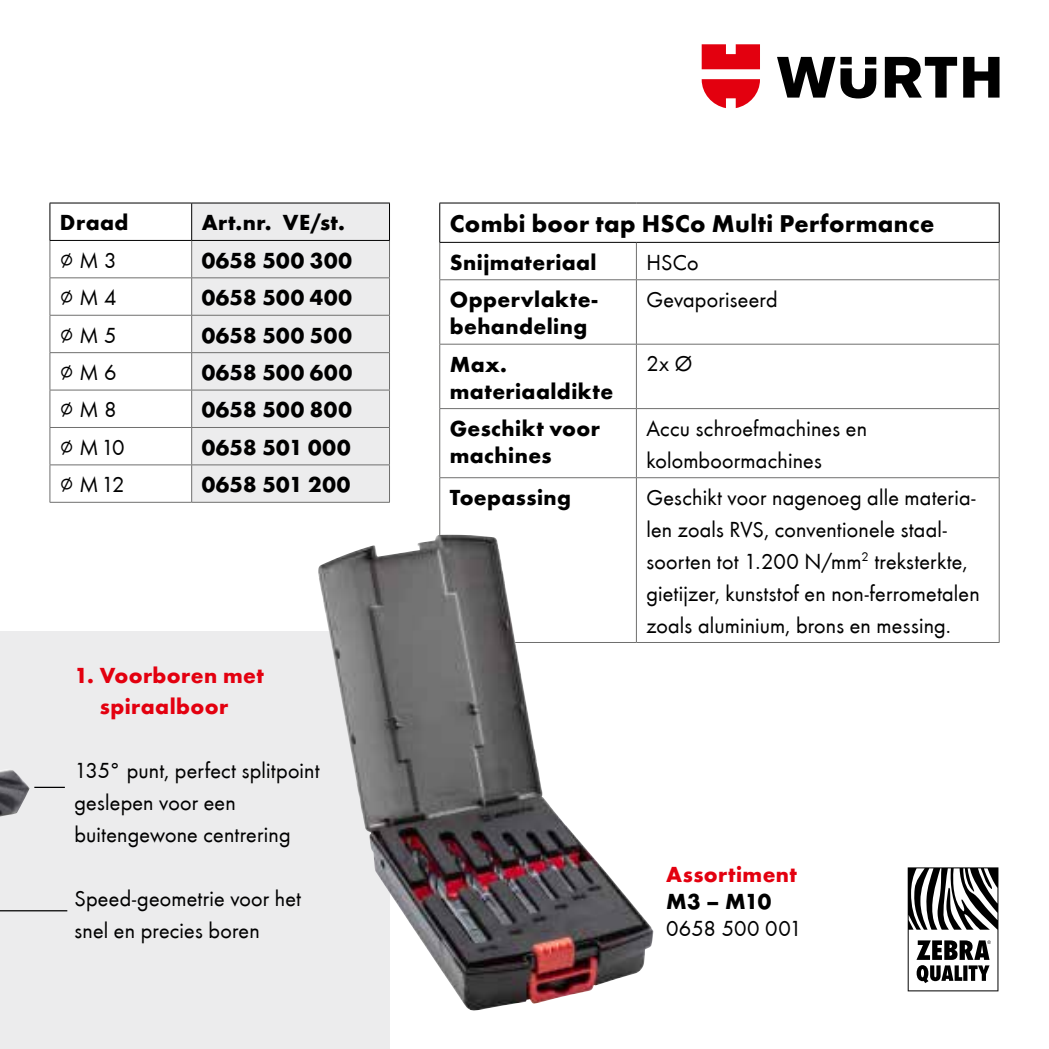
<style>
.page{position:relative;width:1049px;height:1049px;background:#fff}
.page>*{position:absolute;margin:0;border:0;box-sizing:border-box;transform-origin:0 0}
.t1{font:700 25px "Wuerth";letter-spacing:.015em;color:#000}
.t2{font:22.5px/32px "Wuerth";letter-spacing:.01em;color:#000}
.t3{font:700 22.5px/27px "Wuerth";letter-spacing:.02em;color:#000}
.t4{font:700 22.5px/32px "Wuerth";letter-spacing:.015em;color:#e3000f;text-align:center}
.s1{font-weight:700}
</style>
<div class="page">
<div style="left:0;top:631px;width:390px;height:418px;background:#ececed"></div>
<div style="left:192px;top:203px;width:197px;height:37px;background:#ececed"></div>
<div style="left:192px;top:241px;width:197px;height:261px;background:#ececed"></div>
<hr style="left:49px;top:241px;width:1px;height:36px;background:#6f6f6e">
<hr style="left:191px;top:241px;width:1px;height:36px;background:#6f6f6e">
<hr style="left:389px;top:241px;width:1px;height:36px;background:#6f6f6e">
<hr style="left:50px;top:277px;width:142px;height:1px;background:#6f6f6e">
<hr style="left:49px;top:278px;width:1px;height:37px;background:#6f6f6e">
<hr style="left:192px;top:277px;width:198px;height:1px;background:#6f6f6e">
<hr style="left:191px;top:278px;width:1px;height:37px;background:#6f6f6e">
<hr style="left:389px;top:278px;width:1px;height:37px;background:#6f6f6e">
<hr style="left:50px;top:315px;width:142px;height:1px;background:#6f6f6e">
<hr style="left:49px;top:316px;width:1px;height:36px;background:#6f6f6e">
<hr style="left:192px;top:315px;width:198px;height:1px;background:#6f6f6e">
<hr style="left:191px;top:316px;width:1px;height:36px;background:#6f6f6e">
<hr style="left:389px;top:316px;width:1px;height:36px;background:#6f6f6e">
<hr style="left:50px;top:352px;width:142px;height:1px;background:#6f6f6e">
<hr style="left:49px;top:353px;width:1px;height:37px;background:#6f6f6e">
<hr style="left:192px;top:352px;width:198px;height:1px;background:#6f6f6e">
<hr style="left:191px;top:353px;width:1px;height:37px;background:#6f6f6e">
<hr style="left:389px;top:353px;width:1px;height:37px;background:#6f6f6e">
<hr style="left:50px;top:390px;width:142px;height:1px;background:#6f6f6e">
<hr style="left:49px;top:390px;width:1px;height:37px;background:#6f6f6e">
<hr style="left:192px;top:390px;width:198px;height:1px;background:#6f6f6e">
<hr style="left:191px;top:390px;width:1px;height:37px;background:#6f6f6e">
<hr style="left:389px;top:390px;width:1px;height:37px;background:#6f6f6e">
<hr style="left:50px;top:427px;width:142px;height:1px;background:#6f6f6e">
<hr style="left:49px;top:428px;width:1px;height:37px;background:#6f6f6e">
<hr style="left:192px;top:427px;width:198px;height:1px;background:#6f6f6e">
<hr style="left:191px;top:428px;width:1px;height:37px;background:#6f6f6e">
<hr style="left:389px;top:428px;width:1px;height:37px;background:#6f6f6e">
<hr style="left:50px;top:464px;width:142px;height:1px;background:#6f6f6e">
<hr style="left:49px;top:465px;width:1px;height:37px;background:#6f6f6e">
<hr style="left:192px;top:464px;width:198px;height:1px;background:#6f6f6e">
<hr style="left:191px;top:465px;width:1px;height:37px;background:#6f6f6e">
<hr style="left:389px;top:465px;width:1px;height:37px;background:#6f6f6e">
<hr style="left:50px;top:502px;width:142px;height:1px;background:#6f6f6e">
<hr style="left:192px;top:502px;width:198px;height:1px;background:#6f6f6e">
<hr style="left:50px;top:203px;width:142px;height:1px;background:#000">
<hr style="left:49px;top:203px;width:1px;height:37px;background:#000">
<hr style="left:192px;top:203px;width:198px;height:1px;background:#000">
<hr style="left:191px;top:203px;width:1px;height:37px;background:#000">
<hr style="left:389px;top:203px;width:1px;height:37px;background:#000">
<hr style="left:50px;top:240px;width:142px;height:1px;background:#000">
<hr style="left:192px;top:240px;width:198px;height:1px;background:#000">
<hr style="left:439px;top:243px;width:1px;height:36px;background:#6f6f6e">
<hr style="left:636px;top:243px;width:1px;height:36px;background:#6f6f6e">
<hr style="left:999px;top:243px;width:1px;height:36px;background:#6f6f6e">
<hr style="left:439px;top:279px;width:197px;height:1px;background:#6f6f6e">
<hr style="left:439px;top:280px;width:1px;height:64px;background:#6f6f6e">
<hr style="left:636px;top:279px;width:363px;height:1px;background:#6f6f6e">
<hr style="left:636px;top:280px;width:1px;height:64px;background:#6f6f6e">
<hr style="left:999px;top:280px;width:1px;height:64px;background:#6f6f6e">
<hr style="left:439px;top:344px;width:197px;height:1px;background:#6f6f6e">
<hr style="left:439px;top:344px;width:1px;height:64px;background:#6f6f6e">
<hr style="left:636px;top:344px;width:363px;height:1px;background:#6f6f6e">
<hr style="left:636px;top:344px;width:1px;height:64px;background:#6f6f6e">
<hr style="left:999px;top:344px;width:1px;height:64px;background:#6f6f6e">
<hr style="left:439px;top:408px;width:197px;height:1px;background:#6f6f6e">
<hr style="left:439px;top:409px;width:1px;height:68px;background:#6f6f6e">
<hr style="left:636px;top:408px;width:363px;height:1px;background:#6f6f6e">
<hr style="left:636px;top:409px;width:1px;height:68px;background:#6f6f6e">
<hr style="left:999px;top:409px;width:1px;height:68px;background:#6f6f6e">
<hr style="left:439px;top:477px;width:197px;height:1px;background:#6f6f6e">
<hr style="left:439px;top:478px;width:1px;height:164px;background:#6f6f6e">
<hr style="left:636px;top:477px;width:363px;height:1px;background:#6f6f6e">
<hr style="left:636px;top:478px;width:1px;height:164px;background:#6f6f6e">
<hr style="left:999px;top:478px;width:1px;height:164px;background:#6f6f6e">
<hr style="left:636px;top:642px;width:363px;height:1px;background:#6f6f6e">
<hr style="left:439px;top:203px;width:197px;height:1px;background:#000">
<hr style="left:439px;top:203px;width:1px;height:39px;background:#000">
<hr style="left:636px;top:203px;width:363px;height:1px;background:#000">
<hr style="left:999px;top:203px;width:1px;height:39px;background:#000">
<hr style="left:439px;top:242px;width:197px;height:1px;background:#000">
<hr style="left:636px;top:242px;width:363px;height:1px;background:#000">
<hr style="left:34px;top:787px;width:31px;height:1px;background:#000">
<svg style="left:777px;top:57px;width:222px;height:41px"></svg>
<svg style="left:702px;top:44px;width:58px;height:64px"></svg>
<div style="left:906px;top:866px;width:93px;height:126px;border:2px solid #fff"></div>
<svg style="left:908px;top:867px;width:90px;height:124px"></svg>
<img style="left:0;top:770px;width:30px;height:46px">
<svg style="left:0;top:910px;width:68px;height:2px"></svg>
<img style="left:318px;top:535px;width:335px;height:476px">
<p class="t3" style="left:60px;top:208px;width:70px">Draad</p>
<p class="t3" style="left:202px;top:208px;width:145px">Art.nr. VE/st.</p>
<p class="t2" style="left:60px;top:243px;width:58px"><span class="s1">∅</span> M 3</p>
<p class="t3" style="left:202px;top:245px;width:152px">0658 500 300</p>
<p class="t2" style="left:60px;top:281px;width:58px"><span class="s1">∅</span> M 4</p>
<p class="t3" style="left:202px;top:282px;width:152px">0658 500 400</p>
<p class="t2" style="left:60px;top:318px;width:58px"><span class="s1">∅</span> M 5</p>
<p class="t3" style="left:202px;top:320px;width:152px">0658 500 500</p>
<p class="t2" style="left:60px;top:355px;width:58px"><span class="s1">∅</span> M 6</p>
<p class="t3" style="left:202px;top:357px;width:152px">0658 500 600</p>
<p class="t2" style="left:60px;top:393px;width:58px"><span class="s1">∅</span> M 8</p>
<p class="t3" style="left:202px;top:395px;width:152px">0658 500 800</p>
<p class="t2" style="left:60px;top:430px;width:66px"><span class="s1">∅</span> M 10</p>
<p class="t3" style="left:202px;top:432px;width:150px">0658 501 000</p>
<p class="t2" style="left:60px;top:468px;width:66px"><span class="s1">∅</span> M 12</p>
<p class="t3" style="left:202px;top:469px;width:150px">0658 501 200</p>
<p class="t4" style="left:74px;top:657px;width:191px">1. Voorboren met spiraalboor</p>
<p class="t2" style="left:74px;top:754px;width:247px">135° punt, perfect splitpoint geslepen voor een buitengewone centrering</p>
<p class="t2" style="left:74px;top:881px;width:228px">Speed-geometrie voor het snel en precies boren</p>
<p class="t1" style="left:450px;top:206px;width:486px">Combi boor tap HSCo Multi Performance</p>
<p class="t3" style="left:450px;top:247px;width:148px">Snijmateriaal</p>
<p class="t2" style="left:646px;top:245px;width:54px">HSCo</p>
<p class="t3" style="left:450px;top:284px;width:149px">Oppervlakte&shy;behandeling</p>
<p class="t2" style="left:646px;top:282px;width:133px">Gevaporiseerd</p>
<p class="t3" style="left:450px;top:349px;width:165px">Max. materiaaldikte</p>
<p class="t2" style="left:646px;top:347px;width:47px">2x Ø</p>
<p class="t3" style="left:450px;top:413px;width:152px">Geschikt voor machines</p>
<p class="t2" style="left:646px;top:411px;width:222px">Accu schroefmachines en kolomboormachines</p>
<p class="t3" style="left:450px;top:482px;width:123px">Toepassing</p>
<p class="t2" style="left:646px;top:480px;width:335px">Geschikt voor nagenoeg alle materia&shy;len zoals RVS, conventionele staal&shy;soorten tot 1.200 N/mm<sup>2</sup> treksterkte, gietijzer, kunststof en non-ferrometalen zoals aluminium, brons en messing.</p>
<p class="t4" style="left:666px;top:857px;width:132px">Assortiment</p>
<p class="t3" style="left:666px;top:886px;width:106px">M3 – M10</p>
<p class="t2" style="left:666px;top:911px;width:137px">0658 500 001</p>
</div>
